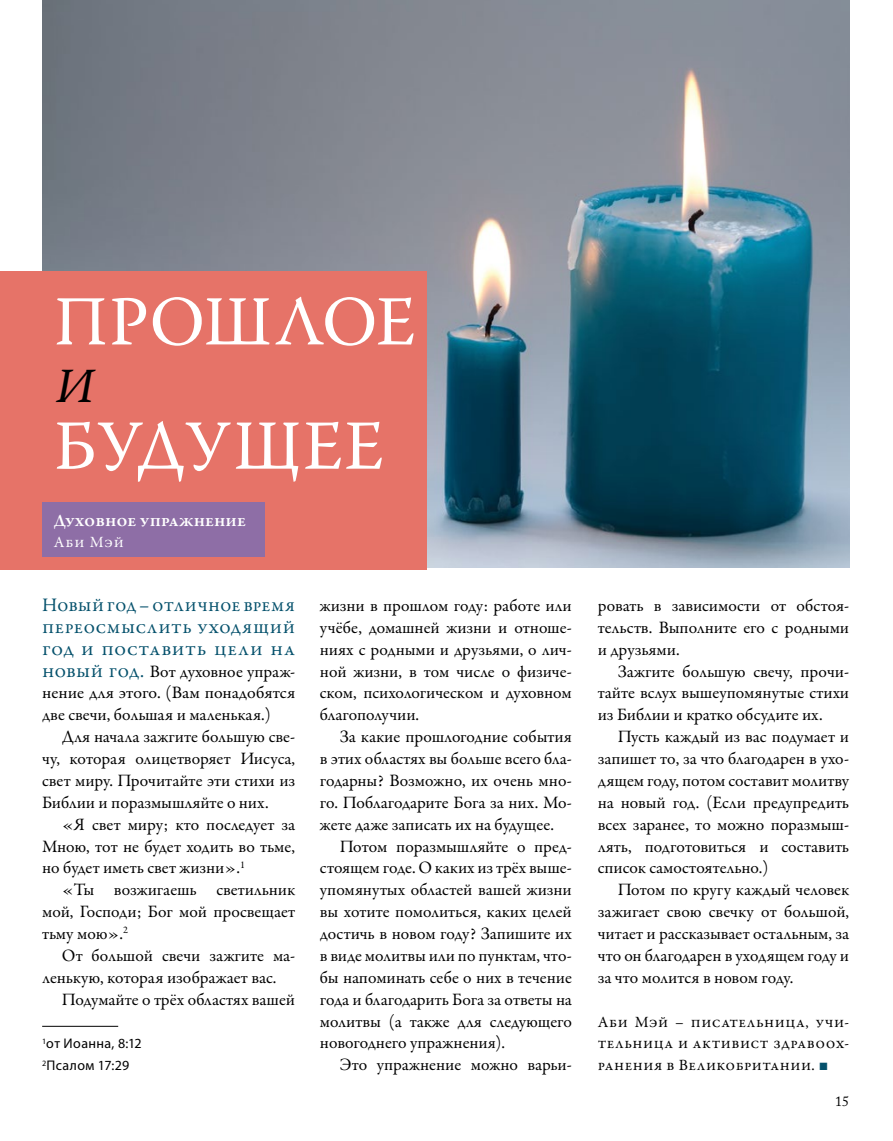
<style>
.page{position:relative;width:893px;height:1141px;background:#fff}
.page>*{position:absolute;margin:0;border:0;box-sizing:border-box;transform-origin:0 0}
.t1{font:70px "Warnock Pro";letter-spacing:.015em;color:#fff}
.t2{font:italic 49px "Warnock Pro";color:#000}
.t3{font:19.25px/21.9px "Garamond Premr Pro";letter-spacing:.14em;color:#05516c;text-align:justify}
.t4{font:17.5px/21.9px "Garamond Premr Pro";color:#000;text-align:justify}
.t5{font:600 17.5px "Garamond Premr Pro";color:#fff}
.t6{font:15.75px/21.9px "Garamond Premr Pro";letter-spacing:.13em;color:#000;text-align:justify}
.t7{font:15.75px "Garamond Premr Pro";color:#fff}
.t8{font:14px/21.9px "Myriad Pro";letter-spacing:.025em;color:#000}
.t9{font:14px "Adobe Caslon Pro";color:#000}
.s1{font-size:19.25px;color:#05516c}
.s2{font-family:"Arial";color:#05516c}
</style>
<div class="page">
<img style="left:42px;top:0;width:807px;height:568px">
<div style="left:0;top:271px;width:427px;height:298px;background:#e67368"></div>
<div style="left:42px;top:503px;width:223px;height:54px;background:#8e6ea6"></div>
<hr style="left:42px;top:1026px;width:76px;height:1px;background:#000">
<h1 class="t1" style="left:54px;top:279px;width:363px">ПРОШЛОЕ</h1>
<h2 class="t2" style="left:54px;top:357px;width:52px">И</h2>
<h1 class="t1" style="left:54px;top:404px;width:331px">БУДУЩЕЕ</h1>
<p class="t5" style="left:54px;top:509px;width:194px">Духовное упражнение</p>
<p class="t7" style="left:54px;top:533px;width:72px">Аби Мэй</p>
<p class="t3" style="left:42px;top:594px;width:255px">Новый год – отличное время переосмыслить уходящий год и поставить цели на</p>
<p class="t4" style="left:42px;top:661px;width:255px"><span class="s1">новый год.</span> Вот духовное упраж&shy;нение для этого. (Вам понадобятся две свечи, большая и маленькая.)</p>
<p class="t4" style="left:42px;top:726px;width:255px;text-indent:20px">Для начала зажгите большую све&shy;чу, которая олицетворяет Иисуса, свет миру. Прочитайте эти стихи из Библии и поразмышляйте о них.</p>
<p class="t4" style="left:42px;top:814px;width:255px;text-indent:20px">«Я свет миру; кто последует за Мною, тот не будет ходить во тьме, но будет иметь свет жизни».<sup>1</sup></p>
<p class="t4" style="left:42px;top:879px;width:255px;text-indent:20px">«Ты возжигаешь светильник мой, Господи; Бог мой просвещает тьму мою».<sup>2</sup></p>
<p class="t4" style="left:42px;top:945px;width:255px;text-indent:20px">От большой свечи зажгите ма&shy;ленькую, которая изображает вас.</p>
<p class="t4" style="left:62px;top:989px;width:235px">Подумайте о трёх областях вашей</p>
<p class="t8" style="left:42px;top:1033px;width:101px"><sup>1</sup>от Иоанна, 8:12<br><sup>2</sup>Псалом 17:29</p>
<p class="t4" style="left:320px;top:595px;width:254px">жизни в прошлом году: работе или учёбе, домашней жизни и отноше&shy;ниях с родными и друзьями, о лич&shy;ной жизни, в том числе о физиче&shy;ском, психологическом и духовном благополучии.</p>
<p class="t4" style="left:320px;top:726px;width:254px;text-indent:20px">За какие прошлогодние события в этих областях вы больше всего бла&shy;годарны? Возможно, их очень мно&shy;го. Поблагодарите Бога за них. Мо&shy;жете даже записать их на будущее.</p>
<p class="t4" style="left:320px;top:836px;width:254px;text-indent:20px">Потом поразмышляйте о пред&shy;стоящем годе. О каких из трёх выше&shy;упомянутых областей вашей жизни вы хотите помолиться, каких целей достичь в новом году? Запишите их в виде молитвы или по пунктам, что&shy;бы напоминать себе о них в течение года и благодарить Бога за ответы на молитвы (а также для следующего новогоднего упражнения).</p>
<p class="t4" style="left:340px;top:1054px;width:234px">Это упражнение можно варьи-</p>
<p class="t4" style="left:598px;top:595px;width:253px">ровать в зависимости от обстоя&shy;тельств. Выполните его с родными и друзьями.</p>
<p class="t4" style="left:598px;top:661px;width:253px;text-indent:20px">Зажгите большую свечу, прочи&shy;тайте вслух вышеупомянутые стихи из Библии и кратко обсудите их.</p>
<p class="t4" style="left:598px;top:726px;width:253px;text-indent:20px">Пусть каждый из вас подумает и запишет то, за что благодарен в ухо&shy;дящем году, потом составит молитву на новый год. (Если предупредить всех заранее, то можно поразмыш&shy;лять, подготовиться и составить список самостоятельно.)</p>
<p class="t4" style="left:598px;top:879px;width:253px;text-indent:20px">Потом по кругу каждый человек зажигает свою свечку от большой, читает и рассказывает остальным, за что он благодарен в уходящем году и за что молится в новом году.</p>
<p class="t6" style="left:598px;top:1011px;width:253px">Аби Мэй – писательница, учи&shy;тельница и активист здравоох&shy;ранения в Великобритании. <span class="s2">■</span></p>
<p class="t9" style="left:835px;top:1093px;width:15px">15</p>
</div>
